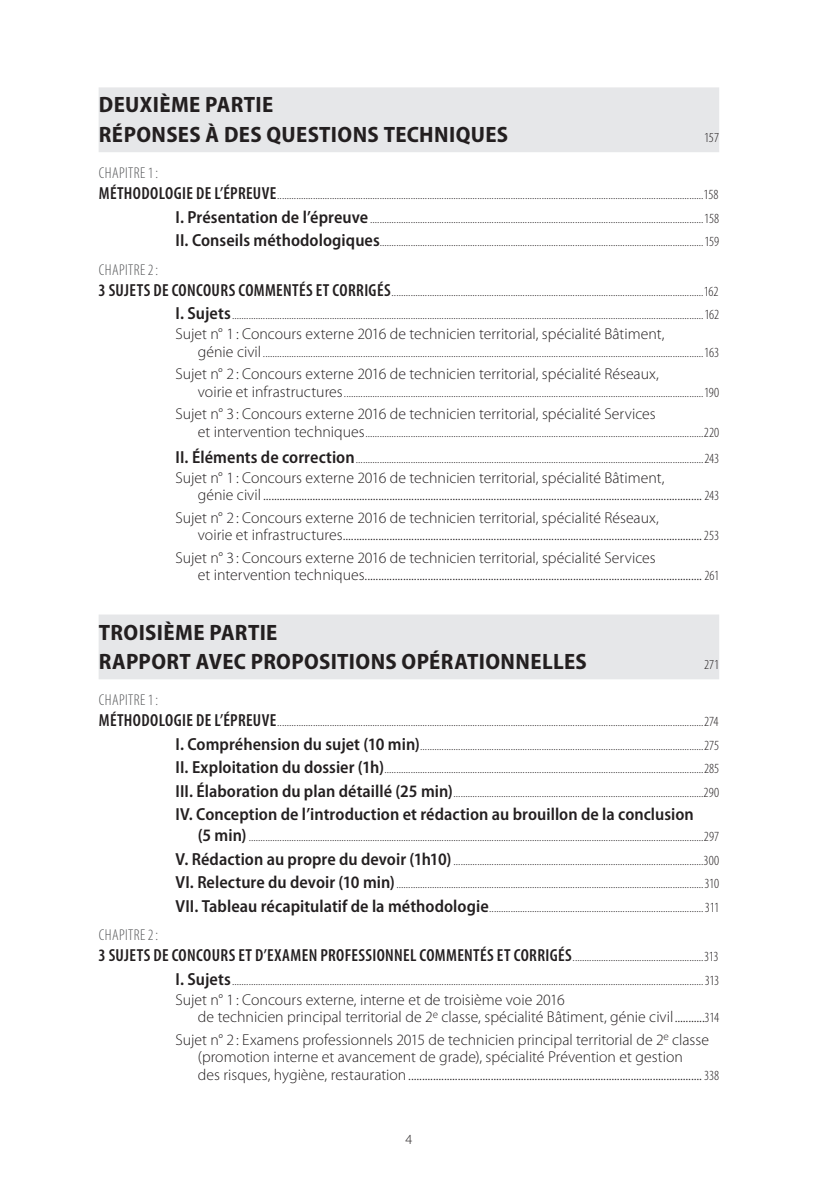
<style>
.page{position:relative;width:819px;height:1190px;background:#fff}
.page>*{position:absolute;margin:0;border:0;box-sizing:border-box;transform-origin:0 0}
.t1{font:700 semi-condensed 22.22px/29.8px "Myriad Pro";letter-spacing:.015em;color:#231f20}
.t2{font:600 condensed 17.5px "Myriad Pro";letter-spacing:.02em;color:#231f20}
.t3{font:600 semi-condensed 17.5px "Myriad Pro";color:#231f20}
.t4{font:300 15.75px/17.5px "Myriad Pro";color:#231f20}
.t5{font:300 condensed 15.75px "Myriad Pro";letter-spacing:.025em;color:#57585a}
.t6{font:300 condensed 14px/23.4px "Myriad Pro";letter-spacing:-.005em;color:#231f20;text-align:justify}
.t7{font:300 14px "Myriad Pro";color:#231f20}
.t8{font:300 condensed 13.65px "Myriad Pro";letter-spacing:-.005em;color:#231f20}
.s1{font-weight:600;font-size:17.5px}
.s2{font-weight:600;font-stretch:semi-condensed;font-size:17.5px}
.s3{font-stretch:normal;font-size:15.75px}
.s4{font-stretch:condensed;font-size:14px}
.s5{font-weight:300;font-size:14px}
</style>
<div class="page">
<div style="left:99px;top:87px;width:620px;height:65px;background:#e6e7e9"></div>
<div style="left:99px;top:614px;width:620px;height:65px;background:#e6e7e9"></div>
<h1 class="t1" style="left:99px;top:92px;width:411px">DEUXIÈME PARTIE<br>RÉPONSES À DES QUESTIONS TECHNIQUES</h1>
<p class="t8" style="left:704px;top:133px;width:17px">157</p>
<p class="t5" style="left:99px;top:167px;width:61px">CHAPITRE 1 :</p>
<p class="t6" style="left:175px;top:184px;width:545px;text-indent:-77px"><span class="s1">MÉTHODOLOGIE DE L’ÉPREUVE</span> ...................................................................................................................................................................................158<br><span class="s2">I. Présentation de l’épreuve</span> ............................................................................................................................................158<br><span class="s2">II. Conseils méthodologiques</span>........................................................................................................................................159</p>
<p class="t5" style="left:99px;top:264px;width:61px">CHAPITRE 2 :</p>
<p class="t6" style="left:99px;top:280px;width:622px;text-align:right"><span class="s1">3 SUJETS DE CONCOURS COMMENTÉS ET CORRIGÉS</span> ...................................................................................................................................162<br><span class="s2">I. Sujets</span> ......................................................................................................................................................................................................162</p>
<p class="t4" style="left:175px;top:326px;width:490px">Sujet n° 1 : Concours externe 2016 de technicien territorial, spécialité Bâtiment,</p>
<p class="t6" style="left:198px;top:341px;width:522px"><span class="s3">génie civil</span> .........................................................................................................................................................................................163</p>
<p class="t4" style="left:175px;top:366px;width:485px">Sujet n° 2 : Concours externe 2016 de technicien territorial, spécialité Réseaux,</p>
<p class="t6" style="left:198px;top:381px;width:522px"><span class="s3">voirie et infrastructures</span> .......................................................................................................................................................190</p>
<p class="t4" style="left:175px;top:406px;width:481px">Sujet n° 3 : Concours externe 2016 de technicien territorial, spécialité Services</p>
<p class="t6" style="left:175px;top:420px;width:545px;line-height:25.9px;text-align:right"><span class="s3">et intervention techniques</span> ..............................................................................................................................................220<br><span class="s2">II. Éléments de correction</span> ..................................................................................................................................................243</p>
<p class="t4" style="left:198px;top:469px;width:522px;text-indent:-22px">Sujet n° 1 : Concours externe 2016 de technicien territorial, spécialité Bâtiment,<br>génie civil ................................................................................................................................................................ <span class="s4">243</span></p>
<p class="t4" style="left:198px;top:509px;width:522px;text-indent:-22px">Sujet n° 2 : Concours externe 2016 de technicien territorial, spécialité Réseaux,<br>voirie et infrastructures ...................................................................................................................................<span class="s4">253</span></p>
<p class="t4" style="left:198px;top:549px;width:522px;text-indent:-22px">Sujet n° 3 : Concours externe 2016 de technicien territorial, spécialité Services<br>et intervention techniques ........................................................................................................................... <span class="s4">261</span></p>
<h1 class="t1" style="left:99px;top:619px;width:489px">TROISIÈME PARTIE<br>RAPPORT AVEC PROPOSITIONS OPÉRATIONNELLES</h1>
<p class="t8" style="left:704px;top:660px;width:17px">271</p>
<p class="t5" style="left:99px;top:694px;width:61px">CHAPITRE 1 :</p>
<p class="t6" style="left:175px;top:711px;width:545px;text-indent:-77px"><span class="s1">MÉTHODOLOGIE DE L’ÉPREUVE</span> ...................................................................................................................................................................................274<br><span class="s2">I. Compréhension du sujet (10 min)</span> .......................................................................................................................275<br><span class="s2">II. Exploitation du dossier (1h)</span> ......................................................................................................................................285<br><span class="s2">III. Élaboration du plan détaillé (25 min)</span> .........................................................................................................290</p>
<p class="t3" style="left:175px;top:807px;width:519px">IV. Conception de l’introduction et rédaction au brouillon de la conclusion</p>
<p class="t6" style="left:175px;top:826px;width:545px;text-indent:22px"><span class="s2">(5 min)</span> ...............................................................................................................................................................................................297<br><span class="s2">V. Rédaction au propre du devoir (1h10)</span> .........................................................................................................300<br><span class="s2">VI. Relecture du devoir (10 min)</span> .................................................................................................................................310<br><span class="s2">VII. Tableau récapitulatif de la méthodologie</span> ..........................................................................................311</p>
<p class="t5" style="left:99px;top:929px;width:61px">CHAPITRE 2 :</p>
<p class="t2" style="left:99px;top:949px;width:621px">3 SUJETS DE CONCOURS ET D’EXAMEN PROFESSIONNEL COMMENTÉS ET CORRIGÉS <span class="s5">.......................................................313</span></p>
<p class="t6" style="left:175px;top:969px;width:545px"><span class="s2">I. Sujets</span> ......................................................................................................................................................................................................313</p>
<p class="t4" style="left:198px;top:991px;width:522px;text-indent:-22px">Sujet n° 1 : Concours externe, interne et de troisième voie 2016<br>de technicien principal territorial de 2<sup>e</sup> classe, spécialité Bâtiment, génie civil ...........<span class="s4">314</span></p>
<p class="t4" style="left:198px;top:1031px;width:522px;text-indent:-22px">Sujet n° 2 : Examens professionnels 2015 de technicien principal territorial de 2<sup>e</sup> classe (promotion interne et avancement de grade), spécialité Prévention et gestion<br>des risques, hygiène, restauration ...........................................................................................................<span class="s4">338</span></p>
<p class="t7" style="left:405px;top:1133px;width:8px">4</p>
</div>
